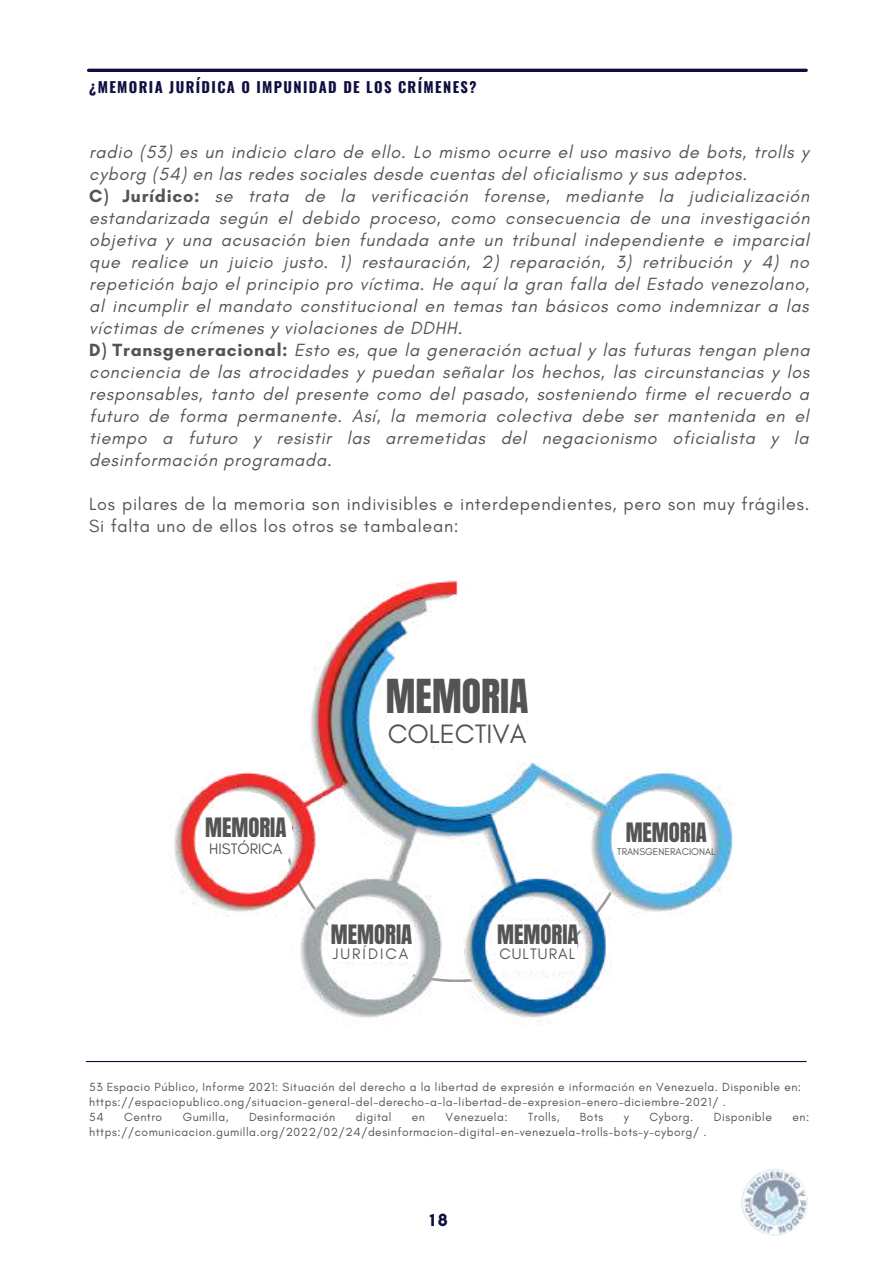
<style>
.page{position:relative;width:893px;height:1264px;background:#fff}
.page>*{position:absolute;margin:0;border:0;box-sizing:border-box;transform-origin:0 0}
.t1{font:39.75px "Anton";color:#545454}
.t2{font:27.15px "Glacial Indifference";color:#545454}
.t3{font:22.65px "Anton";color:#545454}
.t4{font:italic 18px/22px "Glacial Indifference";letter-spacing:.04em;color:#545454}
.t5{font:18px/22px "Glacial Indifference";letter-spacing:.04em;color:#545454}
.t6{font:700 18px "Glacial Indifference";color:#0f0e40}
.t7{font:15.45px "Glacial Indifference";color:#545454}
.t8{font:15.45px "Glacial Indifference";letter-spacing:.13em;color:#545454}
.t9{font:15.45px "Glacial Indifference";letter-spacing:.07em;color:#545454}
.t10{font:700 14.55px "Oswald";letter-spacing:.095em;color:#0f0e40}
.t11{font:12px/15px "Glacial Indifference";letter-spacing:.04em;color:#545454}
.t12{font:10.05px "Glacial Indifference";color:#545454}
.s1{font-weight:700;font-style:normal}
</style>
<div class="page">
<img style="left:741px;top:1168px;width:67px;height:67px;border-radius:50%">
<hr style="left:89px;top:69px;width:717px;height:3px;background:#0f0e40">
<img style="left:173px;top:580px;width:560px;height:442px">
<div style="left:388px;top:678px;width:139px;height:65px;background:#fff"></div>
<div style="left:333px;top:931px;width:82px;height:30px;background:#fff"></div>
<div style="left:496px;top:921px;width:80px;height:49px;background:#fff"></div>
<div style="left:201px;top:792px;width:92px;height:93px;background:#fff;border-radius:50%"></div>
<div style="left:615px;top:792px;width:93px;height:93px;background:#fff;border-radius:50%"></div>
<hr style="left:86px;top:1060px;width:720px;height:2px;background:#0f0e40">
<p class="t10" style="left:89px;top:75px;width:389px">¿MEMORIA JURÍDICA O IMPUNIDAD DE LOS CRÍMENES?</p>
<p class="t4" style="left:89px;top:141px;width:721px">radio (53) es un indicio claro de ello. Lo mismo ocurre el uso masivo de bots, trolls y cyborg (54) en las redes sociales desde cuentas del oficialismo y sus adeptos.<br><span class="s1">C) Jurídico:</span> se trata de la verificación forense, mediante la judicialización estandarizada según el debido proceso, como consecuencia de una investigación objetiva y una acusación bien fundada ante un tribunal independiente e imparcial que realice un juicio justo. 1) restauración, 2) reparación, 3) retribución y 4) no repetición bajo el principio pro víctima. He aquí la gran falla del Estado venezolano, al incumplir el mandato constitucional en temas tan básicos como indemnizar a las víctimas de crímenes y violaciones de DDHH.<br><span class="s1">D) Transgeneracional:</span> Esto es, que la generación actual y las futuras tengan plena conciencia de las atrocidades y puedan señalar los hechos, las circunstancias y los responsables, tanto del presente como del pasado, sosteniendo firme el recuerdo a futuro de forma permanente. Así, la memoria colectiva debe ser mantenida en el tiempo a futuro y resistir las arremetidas del negacionismo oficialista y la desinformación programada.</p>
<p class="t5" style="left:89px;top:493px;width:721px">Los pilares de la memoria son indivisibles e interdependientes, pero son muy frágiles.<br>Si falta uno de ellos los otros se tambalean:</p>
<p class="t3" style="left:205px;top:811px;width:83px">MEMORIA</p>
<p class="t7" style="left:209px;top:839px;width:75px">HISTÓRICA</p>
<h1 class="t1" style="left:386px;top:668px;width:144px">MEMORIA</h1>
<h2 class="t2" style="left:388px;top:717px;width:140px">COLECTIVA</h2>
<p class="t3" style="left:331px;top:918px;width:83px">MEMORIA</p>
<p class="t8" style="left:333px;top:944px;width:77px">JURÍDICA</p>
<p class="t3" style="left:497px;top:918px;width:83px">MEMORIA</p>
<p class="t9" style="left:499px;top:944px;width:77px">CULTURAL</p>
<p class="t3" style="left:625px;top:816px;width:83px">MEMORIA</p>
<p class="t12" style="left:617px;top:845px;width:100px">TRANSGENERACIONAL</p>
<p class="t11" style="left:89px;top:1079px;width:713px">53 Espacio Público, Informe 2021: Situación del derecho a la libertad de expresión e información en Venezuela. Disponible en: https://espaciopublico.ong/situacion-general-del-derecho-a-la-libertad-de-expresion-enero-diciembre-2021/ .<br>54</p>
<p class="t11" style="left:124px;top:1109px;width:40px">Centro</p>
<p class="t11" style="left:183px;top:1109px;width:47px">Gumilla,</p>
<p class="t11" style="left:249px;top:1109px;width:88px">Desinformación</p>
<p class="t11" style="left:356px;top:1109px;width:37px">digital</p>
<p class="t11" style="left:412px;top:1109px;width:15px">en</p>
<p class="t11" style="left:445px;top:1109px;width:63px">Venezuela:</p>
<p class="t11" style="left:528px;top:1109px;width:33px">Trolls,</p>
<p class="t11" style="left:580px;top:1109px;width:25px">Bots</p>
<p class="t11" style="left:623px;top:1109px;width:7px">y</p>
<p class="t11" style="left:649px;top:1109px;width:45px">Cyborg.</p>
<p class="t11" style="left:714px;top:1109px;width:59px">Disponible</p>
<p class="t11" style="left:792px;top:1109px;width:18px">en:</p>
<p class="t11" style="left:89px;top:1124px;width:618px">https://comunicacion.gumilla.org/2022/02/24/desinformacion-digital-en-venezuela-trolls-bots-y-cyborg/ .</p>
<p class="t6" style="left:430px;top:1208px;width:19px">18</p>
</div>
